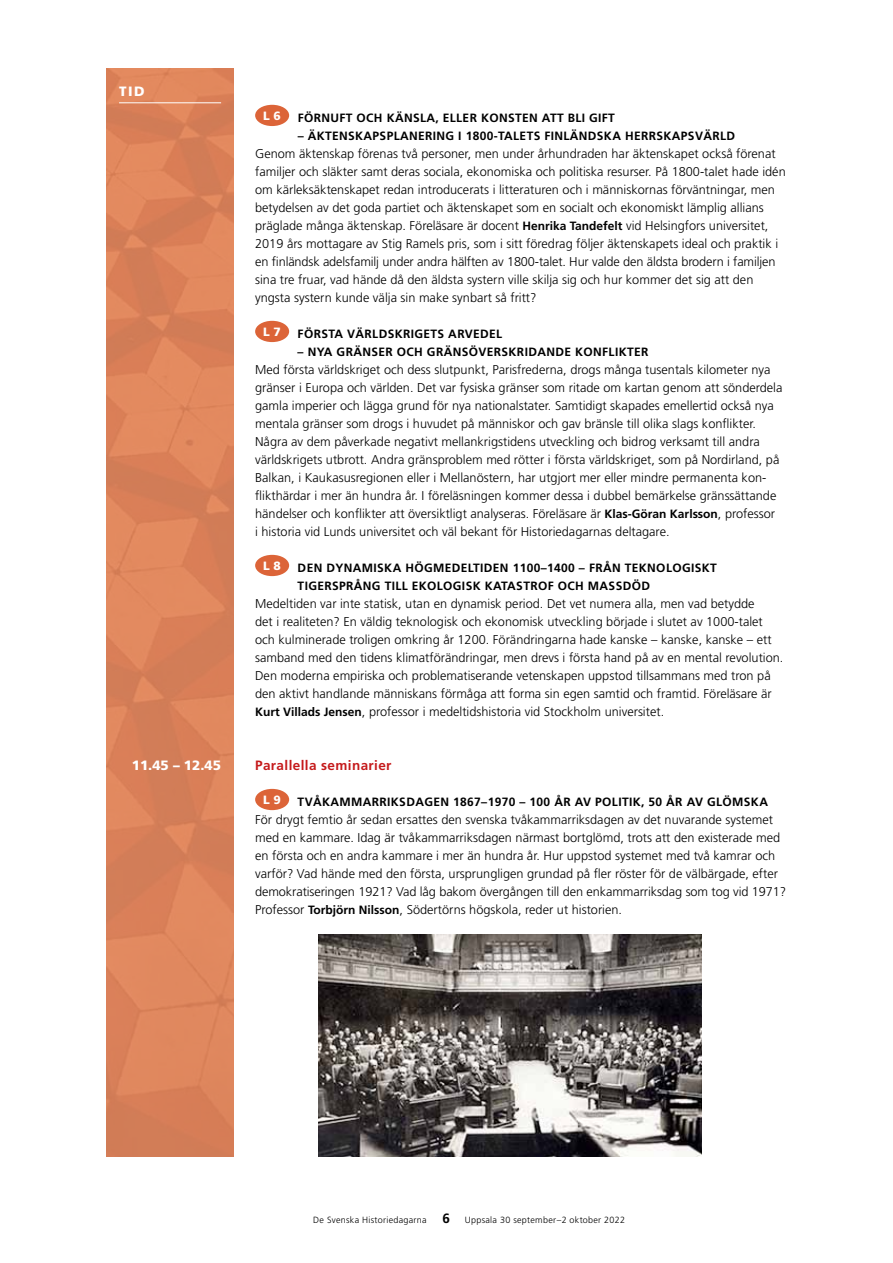
<style>
.page{position:relative;width:893px;height:1263px;background:#fff}
.page>*{position:absolute;margin:0;border:0;box-sizing:border-box;transform-origin:0 0}
.t1{font:700 13.5px "Frutiger";letter-spacing:.03em;color:#c51a1b}
.t2{font:900 13.5px "Frutiger";color:#fff}
.t3{font:300 12.75px/18px "Frutiger";color:#000}
.t4{font:700 12px "Frutiger";letter-spacing:.03em;color:#000}
.t5{font:900 12px "Frutiger";color:#fff}
.t6{font:300 9px "Frutiger";letter-spacing:.03em;color:#000}
.s1{font-weight:700;font-size:12px}
.s2{font-weight:900;color:#fff}
.s3{font-weight:700;font-size:13.5px}
</style>
<div class="page">
<div style="left:106px;top:68px;width:128px;height:1089px;background:#da8059"></div>
<div style="left:255px;top:105px;width:34px;height:21px;background:#dc6438;border-radius:50%"></div>
<div style="left:255px;top:321px;width:34px;height:21px;background:#dc6438;border-radius:50%"></div>
<div style="left:255px;top:555px;width:34px;height:21px;background:#dc6438;border-radius:50%"></div>
<div style="left:255px;top:789px;width:34px;height:21px;background:#dc6438;border-radius:50%"></div>
<hr style="left:119px;top:102px;width:102px;height:1px;background:#fff">
<img style="left:319px;top:934px;width:383px;height:223px">
<p class="t2" style="left:119px;top:83px;width:27px">Tid</p>
<p class="t5" style="left:263px;top:109px;width:19px">L 6</p>
<p class="t4" style="left:298px;top:110px;width:33px">FÖRNUF</p>
<p class="t4" style="left:346px;top:110px;width:145px">T OCH KÄNSLA, ELLER KON</p>
<p class="t4" style="left:508px;top:110px;width:108px">STEN ATT BLI GIFT</p>
<p class="t4" style="left:298px;top:128px;width:67px">– ÄKTENSKAP</p>
<p class="t4" style="left:380px;top:128px;width:293px">SPLAN ERING I 1800-TALETS FINLÄNDSKA H ERRSKAP</p>
<p class="t4" style="left:688px;top:128px;width:47px">SVÄRLD</p>
<p class="t3" style="left:255px;top:144px;width:532px">Genom äktenskap förenas två personer, men under århundraden har äktenskapet också förenat familjer och släkter samt deras sociala, ekonomiska och politiska resurser. På 1800-talet hade idén om kärleksäktenskapet redan introducerats i litteraturen och i människornas förväntningar, men betydelsen av det goda partiet och äktenskapet som en socialt och ekonomiskt lämplig allians präglade många äktenskap. Föreläsare är docent <span class="s1">HENRIKA TANDEFELT</span> vid Helsingfors universitet, 2019 års mottagare av Stig Ramels pris, som i sitt föredrag följer äktenskapets ideal och praktik i en finländsk adelsfamilj under andra hälften av 1800-talet. Hur valde den äldsta brodern i familjen sina tre fruar, vad hände då den äldsta systern ville skilja sig och hur kommer det sig att den yngsta systern kunde välja sin make synbart så fritt?</p>
<p class="t5" style="left:263px;top:325px;width:19px">L 7</p>
<p class="t4" style="left:298px;top:326px;width:206px">FÖRSTA VÄRLDSKRIGETS ARVEDEL</p>
<p class="t4" style="left:298px;top:344px;width:241px">– NYA GRÄNSER OCH GRÄNSÖVERSKRIDAND</p>
<p class="t4" style="left:564px;top:344px;width:20px">E KONF</p>
<p class="t4" style="left:609px;top:344px;width:41px">LIKTER</p>
<p class="t3" style="left:255px;top:360px;width:529px">Med första världskriget och dess slutpunkt, Parisfrederna, drogs många tusentals kilometer nya gränser i Europa och världen. Det var fysiska gränser som ritade om kartan genom att sönderdela gamla imperier och lägga grund för nya nationalstater. Samtidigt skapades emellertid också nya mentala gränser som drogs i huvudet på människor och gav bränsle till olika slags konflikter.<br>Några av dem påverkade negativt mellankrigstidens utveckling och bidrog verksamt till andra världskrigets utbrott. Andra gränsproblem med rötter i första världskriget, som på Nordirland, på Balkan, i Kaukasusregionen eller i Mellanöstern, har utgjort mer eller mindre permanenta kon&shy;flikthärdar i mer än hundra år. I föreläsningen kommer dessa i dubbel bemärkelse gränssättande händelser och konflikter att översiktligt analyseras. Föreläsare är <span class="s1">KLAS-GÖRAN KARLSSON</span>, professor<br>i historia vid Lunds universitet och väl bekant för Historiedagarnas deltagare.</p>
<p class="t5" style="left:263px;top:559px;width:19px">L 8</p>
<p class="t4" style="left:298px;top:560px;width:351px">DEN DYNAMISKA HÖGMEDELTIDEN 1100–1400 – FRÅN TEKNO</p>
<p class="t4" style="left:666px;top:560px;width:52px">LOGISKT</p>
<p class="t4" style="left:298px;top:578px;width:352px">TIGERSPRÅNG TILL EKO LOG ISK KATASTROF OCH MASSDÖD</p>
<p class="t3" style="left:255px;top:594px;width:530px">Medeltiden var inte statisk, utan en dynamisk period. Det vet numera alla, men vad betydde<br>det i realiteten? En väldig teknologisk och ekonomisk utveckling började i slutet av 1000-talet och kulminerade troligen omkring år 1200. Förändringarna hade kanske – kanske, kanske – ett samband med den tidens klimatförändringar, men drevs i första hand på av en mental revolution.<br>Den moderna empiriska och problematiserande vetenskapen uppstod tillsammans med tron på den aktivt handlande människans förmåga att forma sin egen samtid och framtid. Föreläsare är <span class="s1">KURT VILLADS JENSEN</span>, professor i medeltidshistoria vid Stockholm universitet.</p>
<p class="t2" style="left:132px;top:757px;width:91px">11.45 – 12.45</p>
<p class="t1" style="left:255px;top:757px;width:138px">PARALLELLA SEMINARIER</p>
<p class="t4" style="left:263px;top:794px;width:39px"><span class="s2">L 9</span> TVÅ</p>
<p class="t4" style="left:322px;top:794px;width:296px">KAMMARRI KSDAGEN 1867–1970 – 100 ÅR AV POLITI</p>
<p class="t4" style="left:633px;top:794px;width:93px">K, 50 ÅR AV GLÖMS</p>
<p class="t4" style="left:751px;top:794px;width:19px">KA</p>
<p class="t3" style="left:255px;top:810px;width:533px">För drygt femtio år sedan ersattes den svenska tvåkammarriksdagen av det nuvarande systemet med en kammare. Idag är tvåkammarriksdagen närmast bortglömd, trots att den existerade med en första och en andra kammare i mer än hundra år. Hur uppstod systemet med två kamrar och varför? Vad hände med den första, ursprungligen grundad på fler röster för de välbärgade, efter demokratiseringen 1921? Vad låg bakom övergången till den enkammarriksdag som tog vid 1971?<br>Professor <span class="s1">TORBJÖRN NILSSON</span>, Södertörns högskola, reder ut historien.</p>
<p class="t6" style="left:313px;top:1214px;width:313px">De Svenska Historiedagarna <span class="s3">6</span> Uppsala 30 september–2 oktober 2022</p>
</div>
